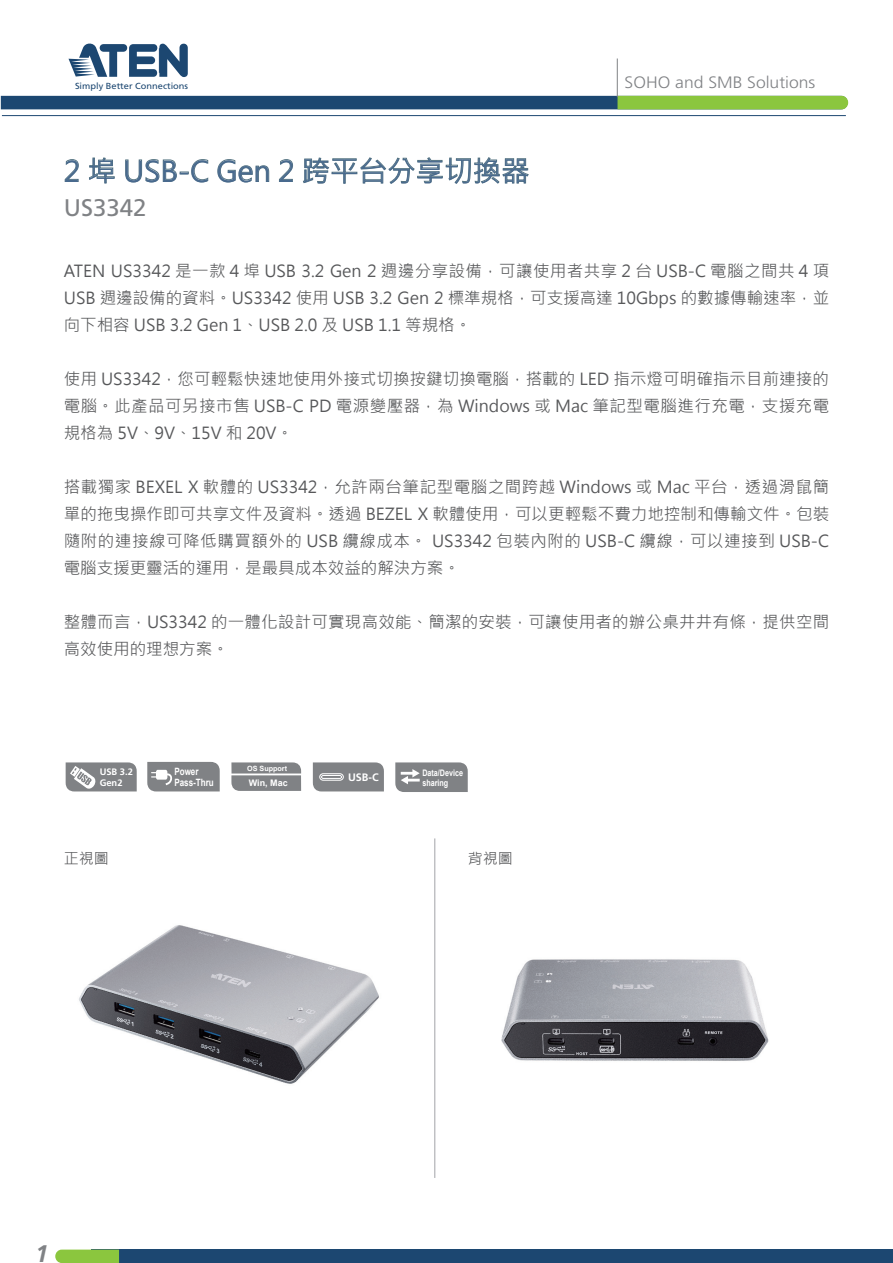
<style>
.page{position:relative;width:893px;height:1263px;background:#fff}
.page>*{position:absolute;margin:0;border:0;box-sizing:border-box;transform-origin:0 0}
.t1{font:28.5px "Microsoft Jheng Hei";color:#496a8e}
.t2{font:24px "Frutiger";color:#808285}
.t3{font:italic 700 24px "Frutiger";color:#808285}
.t4{font:16.5px/27px "Microsoft Jheng Hei";color:#57585a;text-align:justify}
.t5{font:300 16.5px "Frutiger";color:#808285;scale:1.06 1}
.t6{font:15px "Microsoft Jheng Hei";color:#57585a}
.t7{font:700 10.8px "Frutiger";color:#fff}
.t8{font:700 10.05px/10.9px "Arial";color:#fff;scale:.8 1}
.t9{font:700 9.3px/10.8px "Frutiger";color:#fff}
.t10{font:700 9px/10.5px "Arial";color:#fff;scale:.8 1}
.t11{font:700 9px "Arial";color:#fff}
.t12{font:8.85px "Frutiger";color:#1c4771;scale:1.05 1}
.t13{font:700 7.2px "Arial";color:#fff}
</style>
<div class="page">
<hr style="left:2px;top:115px;width:844px;height:1px;background:#1c4771">
<svg style="left:1px;top:96px;width:847px;height:13px;background:#3a6963"></svg>
<svg style="left:69px;top:43px;width:119px;height:34px"></svg>
<hr style="left:617px;top:59px;width:1px;height:38px;background:#808285">
<div style="left:91px;top:1249px;width:802px;height:14px;background:#1c4771"></div>
<svg style="left:55px;top:1249px;width:64px;height:14px"></svg>
<hr style="left:434px;top:838px;width:1px;height:340px;background:#a8a9ad">
<svg style="left:66px;top:762px;width:71px;height:29px;background:#919295"></svg>
<svg style="left:231px;top:762px;width:70px;height:29px;background:#8c8e91"></svg>
<svg style="left:147px;top:762px;width:73px;height:29px;background:#8b8d8f"></svg>
<div style="left:313px;top:762px;width:71px;height:29px;background:#808285"></div>
<div style="left:319px;top:773px;width:25px;height:8px;border:1px solid #fff;border-radius:3px"></div>
<div style="left:321px;top:775px;width:21px;height:4px;border:1px solid #fff;border-radius:2px"></div>
<svg style="left:395px;top:762px;width:73px;height:30px;background:#8b8d90"></svg>
<img style="left:79px;top:925px;width:300px;height:159px">
<img style="left:501px;top:959px;width:268px;height:102px">
<svg style="left:65px;top:159px;width:14px;height:23px"></svg>
<svg style="left:89px;top:157px;width:26px;height:26px"></svg>
<svg style="left:125px;top:159px;width:83px;height:23px"></svg>
<svg style="left:217px;top:159px;width:52px;height:23px"></svg>
<svg style="left:279px;top:159px;width:14px;height:23px"></svg>
<svg style="left:303px;top:157px;width:226px;height:27px"></svg>
<p class="t12" style="left:75px;top:81px;width:109px">Simply Better Connections</p>
<p class="t5" style="left:625px;top:73px;width:181px">SOHO and SMB Solutions</p>
<h1 class="t1" style="left:64px;top:153px;width:467px">2 埠 USB-C Gen 2 跨平台分享切換器</h1>
<h2 class="t2" style="left:64px;top:193px;width:84px">US3342</h2>
<p class="t4" style="left:64px;top:258px;width:767px">ATEN US3342 是一款 4 埠 USB 3.2 Gen 2 週邊分享設備，可讓使用者共享 2 台 USB-C 電腦之間共 4 項USB 週邊設備的資料。US3342 使用 USB 3.2 Gen 2 標準規格，可支援高達 10Gbps 的數據傳輸速率，並向下相容 USB 3.2 Gen 1、USB 2.0 及 USB 1.1 等規格。</p>
<p class="t4" style="left:64px;top:366px;width:767px">使用 US3342，您可輕鬆快速地使用外接式切換按鍵切換電腦，搭載的 LED 指示燈可明確指示目前連接的電腦。此產品可另接市售 USB-C PD 電源變壓器，為 Windows 或 Mac 筆記型電腦進行充電，支援充電規格為 5V、9V、15V 和 20V。</p>
<p class="t4" style="left:64px;top:474px;width:767px">搭載獨家 BEXEL X 軟體的 US3342，允許兩台筆記型電腦之間跨越 Windows 或 Mac 平台，透過滑鼠簡單的拖曳操作即可共享文件及資料。透過 BEZEL X 軟體使用，可以更輕鬆不費力地控制和傳輸文件。包裝隨附的連接線可降低購買額外的 USB 纜線成本。 US3342 包裝內附的 USB-C 纜線，可以連接到 USB-C電腦支援更靈活的運用，是最具成本效益的解決方案。</p>
<p class="t4" style="left:64px;top:609px;width:767px">整體而言，US3342 的一體化設計可實現高效能、簡潔的安裝，可讓使用者的辦公桌井井有條，提供空間高效使用的理想方案。</p>
<p class="t13" style="left:247px;top:764px;width:42px">OS Support</p>
<p class="t8" style="left:174px;top:766px;width:51px">Power<br>Pass-Thru</p>
<p class="t7" style="left:348px;top:771px;width:32px">USB-C</p>
<p class="t10" style="left:422px;top:767px;width:53px">Data/Device sharing</p>
<p class="t9" style="left:100px;top:766px;width:35px">USB 3.2<br>Gen2</p>
<p class="t11" style="left:249px;top:777px;width:40px">Win, Mac</p>
<p class="t6" style="left:64px;top:849px;width:47px">正視圖</p>
<p class="t6" style="left:468px;top:849px;width:46px">背視圖</p>
<h2 class="t3" style="left:35px;top:1240px;width:15px">1</h2>
</div>
